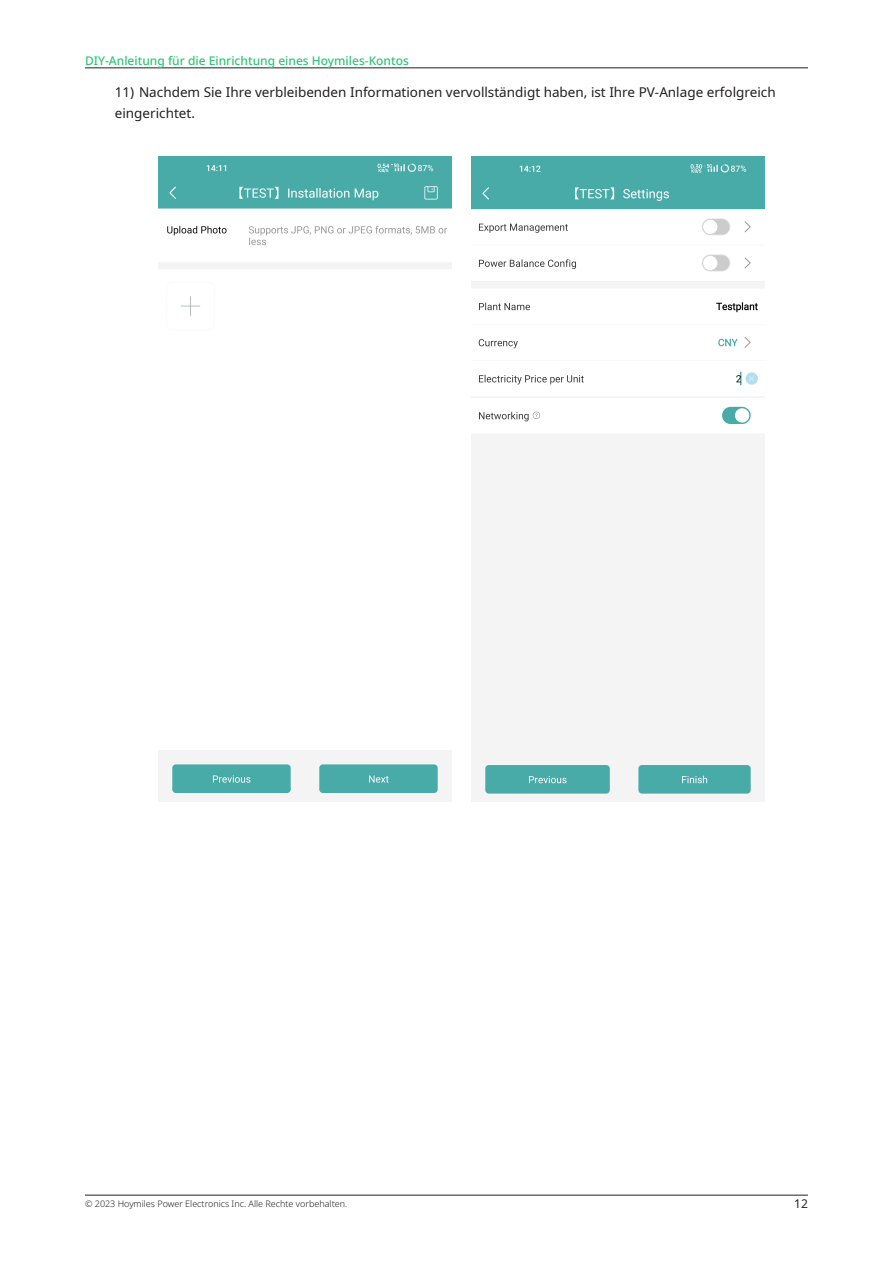
<style>
.page{position:relative;width:893px;height:1263px;background:#fff}
.page>*{position:absolute;margin:0;border:0;box-sizing:border-box;transform-origin:0 0}
.Body{font:13.5px/21px "Noto Sans";color:#231f20}
.t1{font:500 12px "Noto Sans";color:#31c477}
.t2{font:12px "Noto Sans";color:#231f20}
.t3{font:300 9px "Noto Sans";color:#231f20}
</style>
<div class="page">
<hr style="left:85px;top:68px;width:723px;height:1px;background:#231f20">
<hr style="left:85px;top:1195px;width:723px;height:1px;background:#231f20">
<img style="left:158px;top:157px;width:293px;height:644px">
<img style="left:471px;top:157px;width:293px;height:644px">
<p class="t1" style="left:85px;top:52px;width:325px">DIY-Anleitung für die Einrichtung eines Hoymiles-Kontos</p>
<p class="Body" style="left:115px;top:82px;width:662px">11) Nachdem Sie Ihre verbleibenden Informationen vervollständigt haben, ist Ihre PV-Anlage erfolgreich eingerichtet.</p>
<p class="t3" style="left:85px;top:1197px;width:264px">© 2023 Hoymiles Power Electronics Inc. Alle Rechte vorbehalten.</p>
<p class="t2" style="left:794px;top:1195px;width:15px">12</p>
</div>
